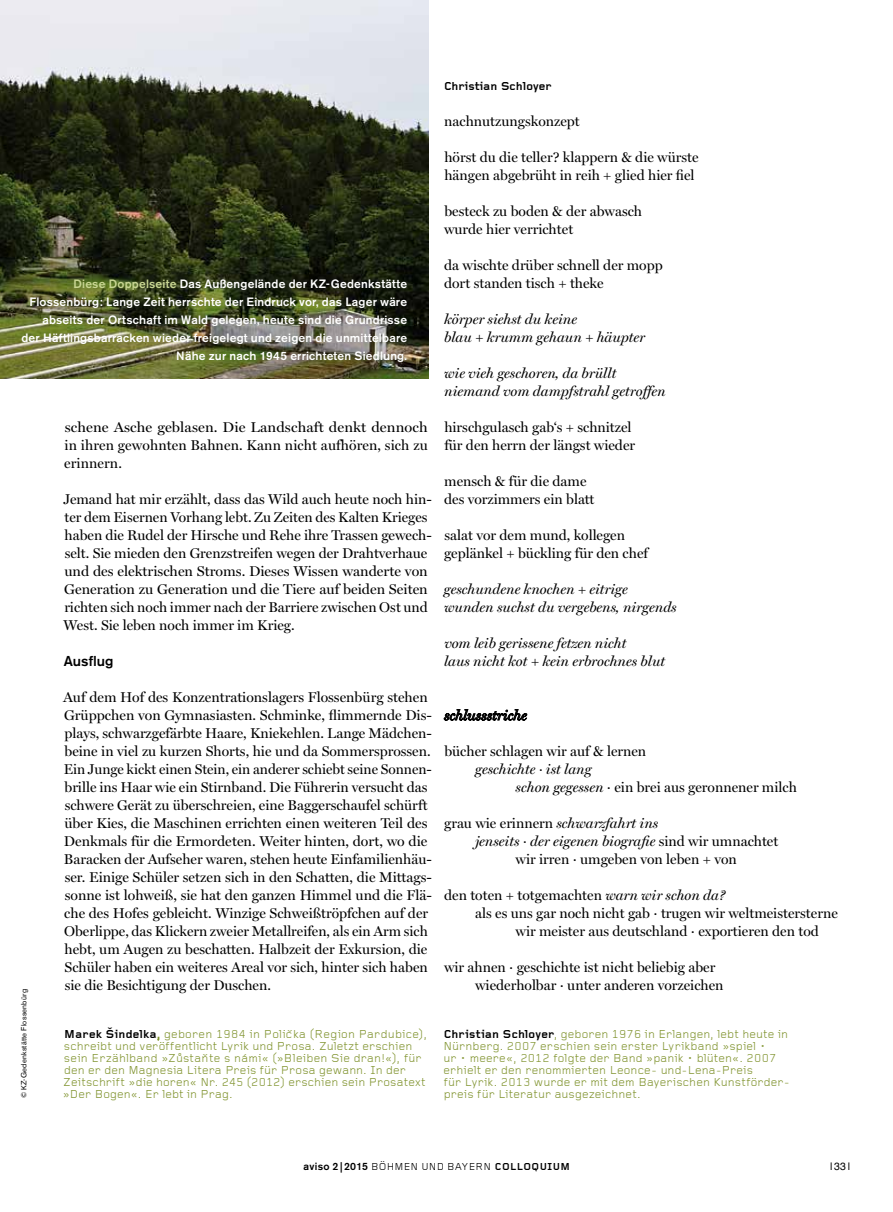
<style>
.page{position:relative;width:893px;height:1212px;background:#fff}
.page>*{position:absolute;margin:0;border:0;box-sizing:border-box;transform-origin:0 0}
.t1{font:14.25px/18px "Miller Display Roman";color:#000}
.t2{font:italic 14.25px/18px "Miller Display";color:#000}
.t3{font:14.25px/18px "Miller Display Roman";color:#000;text-align:justify;scale:1.05 1}
.t4{font:500 14.25px "Akzidenz Grotesk BE";color:#000}
.t5{font:12px/12px "Foundry Gridnik";letter-spacing:.015em;color:#819430}
.t6{font:500 12px/18px "Akzidenz Grotesk BE";letter-spacing:.015em;color:#fff;text-align:right}
.t7{font:700 12px "Foundry Gridnik";color:#000}
.t8{font:10.5px "Foundry Gridnik";letter-spacing:.02em;color:#000}
.t9{font:10.5px "Helvetica";color:#000}
.t10{font:7.5px "Akzidenz Grotesk BE";letter-spacing:.025em;color:#000}
.s1{color:#c8d592}
.s2{font-family:"Miller Display";font-style:italic}
.s3{font-family:"Miller Display Roman";font-style:normal}
.s4{font-weight:700;color:#000}
.s5{font-family:"Akzidenz Grotesk BE";font-weight:500}
.s6{font-weight:700}
</style>
<div class="page">
<img style="left:0;top:0;width:428px;height:378px">
<svg style="left:444px;top:709px;width:83px;height:12px"></svg>
<svg style="left:157px;top:1036px;width:3px;height:5px"></svg>
<p class="t7" style="left:444px;top:79px;width:109px">Christian Schloyer</p>
<p class="t1" style="left:444px;top:112px;width:137px">nachnutzungskonzept</p>
<p class="t1" style="left:444px;top:148px;width:256px">hörst du die teller? klappern &amp; die würste hängen abgebrüht in reih + glied hier fiel</p>
<p class="t1" style="left:444px;top:202px;width:200px">besteck zu boden &amp; der abwasch wurde hier verrichtet</p>
<p class="t1" style="left:444px;top:256px;width:220px">da wischte drüber schnell der mopp dort standen tisch + theke</p>
<p class="t2" style="left:444px;top:310px;width:203px">körper siehst du keine<br>blau + krumm gehaun + häupter</p>
<p class="t2" style="left:444px;top:364px;width:223px">wie vieh geschoren, da brüllt niemand vom dampfstrahl getroffen</p>
<p class="t1" style="left:444px;top:418px;width:192px">hirschgulasch gab‘s + schnitzel für den herrn der längst wieder</p>
<p class="t1" style="left:444px;top:472px;width:152px">mensch &amp; für die dame des vorzimmers ein blatt</p>
<p class="t1" style="left:444px;top:526px;width:205px">salat vor dem mund, kollegen geplänkel + bückling für den chef</p>
<p class="t2" style="left:444px;top:580px;width:234px">geschundene knochen + eitrige wunden suchst du vergebens, nirgends</p>
<p class="t2" style="left:444px;top:634px;width:223px">vom leib gerissene fetzen nicht<br>laus nicht kot + kein erbrochnes blut</p>
<p class="t6" style="left:21px;top:275px;width:387px"><span class="s1">Diese Doppelseite</span> Das Außengelände der KZ-Gedenkstätte Flossenbürg: Lange Zeit herrschte der Eindruck vor, das Lager wäre abseits der Ortschaft im Wald gelegen, heute sind die Grundrisse der Häftlingsbarracken wieder freigelegt und zeigen die unmittelbare Nähe zur nach 1945 errichteten Siedlung.</p>
<p class="t3" style="left:64px;top:418px;width:348px">schene Asche geblasen. Die Landschaft denkt dennoch in ihren gewohnten Bahnen. Kann nicht aufhören, sich zu erinnern.</p>
<p class="t1" style="left:63px;top:490px;width:370px">Jemand hat mir erzählt, dass das Wild auch heute noch hin&shy;ter dem Eisernen Vorhang lebt. Zu Zeiten des Kalten Krieges haben die Rudel der Hirsche und Rehe ihre Trassen gewech&shy;selt. Sie mieden den Grenzstreifen wegen der Drahtverhaue und des elektrischen Stroms. Dieses Wissen wanderte von Generation zu Generation und die Tiere auf beiden Seiten richten sich noch immer nach der Barriere zwischen Ost und West. Sie leben noch immer im Krieg.</p>
<p class="t4" style="left:64px;top:652px;width:51px">Ausflug</p>
<p class="t1" style="left:63px;top:688px;width:370px">Auf dem Hof des Konzentrationslagers Flossenbürg stehen Grüppchen von Gymnasiasten. Schminke, flimmernde Dis&shy;plays, schwarzgefärbte Haare, Kniekehlen. Lange Mädchen&shy;beine in viel zu kurzen Shorts, hie und da Sommersprossen.<br>Ein Junge kickt einen Stein, ein anderer schiebt seine Sonnen&shy;brille ins Haar wie ein Stirnband. Die Führerin versucht das schwere Gerät zu überschreien, eine Baggerschaufel schürft über Kies, die Maschinen errichten einen weiteren Teil des Denkmals für die Ermordeten. Weiter hinten, dort, wo die Baracken der Aufseher waren, stehen heute Einfamilienhäu&shy;ser. Einige Schüler setzen sich in den Schatten, die Mittags&shy;sonne ist lohweiß, sie hat den ganzen Himmel und die Flä&shy;che des Hofes gebleicht. Winzige Schweißtröpfchen auf der Oberlippe, das Klickern zweier Metallreifen, als ein Arm sich hebt, um Augen zu beschatten. Halbzeit der Exkursion, die Schüler haben ein weiteres Areal vor sich, hinter sich haben sie die Besichtigung der Duschen.</p>
<p class="t2" style="left:444px;top:706px;width:84px">schlussstriche</p>
<p class="t1" style="left:444px;top:742px;width:203px">bücher schlagen wir auf &amp; lernen</p>
<p class="t2" style="left:475px;top:760px;width:118px">geschichte · ist lang</p>
<p class="t1" style="left:516px;top:778px;width:283px"><span class="s2">schon gegessen</span> · ein brei aus geronnener milch</p>
<p class="t1" style="left:444px;top:814px;width:216px">grau wie erinnern <span class="s2">schwarzfahrt ins</span></p>
<p class="t2" style="left:475px;top:832px;width:305px">jenseits · der eigenen biografie <span class="s3">sind wir umnachtet</span></p>
<p class="t1" style="left:516px;top:850px;width:223px">wir irren · umgeben von leben + von</p>
<p class="t1" style="left:444px;top:886px;width:282px">den toten + totgemachten <span class="s2">warn wir schon da?</span></p>
<p class="t1" style="left:475px;top:904px;width:364px">als es uns gar noch nicht gab · trugen wir weltmeistersterne</p>
<p class="t1" style="left:516px;top:922px;width:305px">wir meister aus deutschland · exportieren den tod</p>
<p class="t1" style="left:475px;top:958px;width:250px;text-indent:-31px">wir ahnen · geschichte ist nicht beliebig aber wiederholbar · unter anderen vorzeichen</p>
<p class="t10" style="left:19px;top:1098px;width:110px;rotate:-90deg">© KZ-Gedenkstätte Flossenbürg</p>
<p class="t5" style="left:63px;top:1029px;width:366px"><span class="s4">Marek Šindelka</span>, geboren 1984 in Policˇka (Region Pardubice), schreibt und veröffentlicht Lyrik und Prosa. Zuletzt erschien sein Erzählband »Zu˚stanˇte s námi« (»Bleiben Sie dran!«), für den er den M agnesia Litera Preis für Prosa gewann. In der Zeitschrift »die horen« N r. 245 (2012) erschien sein Prosatext »Der Bogen«. Er lebt in Prag.</p>
<p class="t5" style="left:443px;top:1029px;width:348px"><span class="s4">Christian Schloyer</span>, geboren 1976 in Erlangen, lebt heute in N ürnberg. 2007 erschien sein erster Lyrikband »spiel •<br>ur • meere«, 2012 folgte der Band »panik • blüten«. 2007 erhielt er den renommierten Leonce- und-Lena-Preis<br>für Lyrik. 2013 wurde er mit dem Bayerischen Kunstförder-</p>
<p class="t5" style="left:444px;top:1089px;width:199px">preis für Literatur ausgezeichnet.</p>
<p class="t8" style="left:304px;top:1161px;width:268px"><span class="s5">aviso 2 | 2015</span> Böhmen und Bayern <span class="s6">Colloquium</span></p>
<p class="t9" style="left:830px;top:1158px;width:22px">|33 |</p>
</div>
